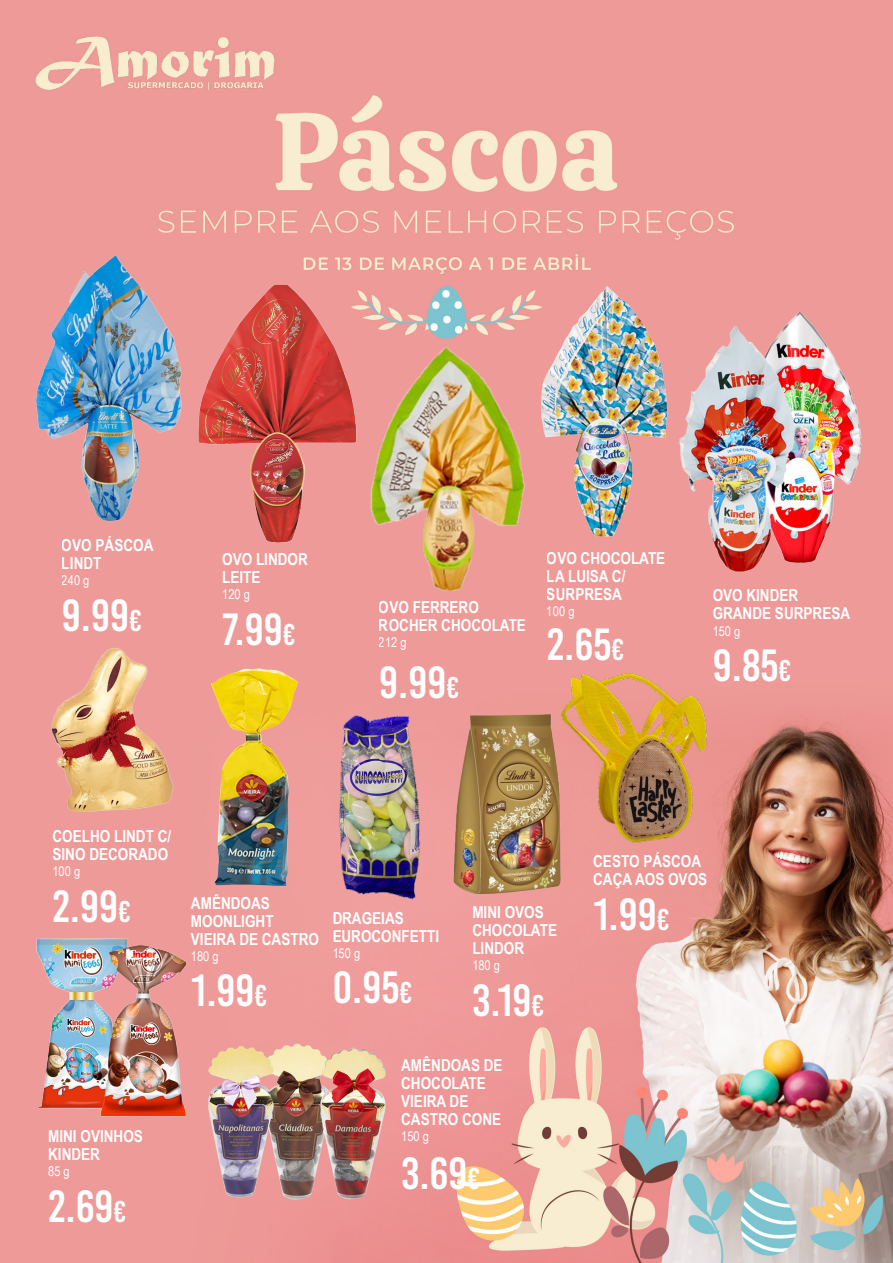
<style>
.page{position:relative;width:893px;height:1263px;background:#fff}
.page>*{position:absolute;margin:0;border:0;box-sizing:border-box;transform-origin:0 0}
.t1{font:45px "Bebas Kai";color:#fff}
.t2{font:700 16.5px/18px "Arial Narrow";color:#fff}
.t3{font:13.5px "Arial Narrow";color:#fff}
.s1{font-size:30px}
</style>
<div class="page">
<img style="left:0;top:0;width:893px;height:1263px">
<img style="left:26px;top:250px;width:175px;height:289px">
<img style="left:180px;top:276px;width:203px;height:292px">
<img style="left:653px;top:302px;width:223px;height:292px">
<img style="left:340px;top:335px;width:196px;height:276px">
<img style="left:28px;top:643px;width:163px;height:174px">
<img style="left:396px;top:668px;width:196px;height:245px">
<img style="left:312px;top:699px;width:138px;height:216px">
<img style="left:520px;top:272px;width:159px;height:277px">
<img style="left:203px;top:1022px;width:195px;height:187px">
<img style="left:191px;top:658px;width:118px;height:234px">
<img style="left:21px;top:852px;width:173px;height:289px">
<img style="left:558px;top:667px;width:163px;height:196px">
<p class="t2" style="left:62px;top:535px;width:93px">OVO PÁSCOA<br>LINDT</p>
<p class="t3" style="left:62px;top:570px;width:29px">240 g</p>
<p class="t1" style="left:62px;top:591px;width:82px">9.99<span class="s1">€</span></p>
<p class="t2" style="left:222px;top:549px;width:87px">OVO LINDOR<br>LEITE</p>
<p class="t3" style="left:222px;top:584px;width:29px">120 g</p>
<p class="t1" style="left:222px;top:605px;width:75px">7.99<span class="s1">€</span></p>
<p class="t2" style="left:379px;top:597px;width:149px">OVO FERRERO<br>ROCHER CHOCOLATE</p>
<p class="t3" style="left:379px;top:632px;width:29px">212 g</p>
<p class="t1" style="left:379px;top:658px;width:82px">9.99<span class="s1">€</span></p>
<p class="t2" style="left:547px;top:548px;width:120px">OVO CHOCOLATE<br>LA LUISA C/<br>SURPRESA</p>
<p class="t3" style="left:547px;top:601px;width:29px">100 g</p>
<p class="t1" style="left:547px;top:621px;width:79px">2.65<span class="s1">€</span></p>
<p class="t2" style="left:713px;top:586px;width:139px">OVO KINDER<br>GRANDE SURPRESA</p>
<p class="t3" style="left:713px;top:621px;width:29px">150 g</p>
<p class="t1" style="left:713px;top:641px;width:80px">9.85<span class="s1">€</span></p>
<p class="t2" style="left:52px;top:826px;width:120px">COELHO LINDT C/<br>SINO DECORADO</p>
<p class="t3" style="left:52px;top:861px;width:29px">100 g</p>
<p class="t1" style="left:53px;top:882px;width:80px">2.99<span class="s1">€</span></p>
<p class="t2" style="left:48px;top:1126px;width:96px">MINI OVINHOS<br>KINDER</p>
<p class="t3" style="left:48px;top:1162px;width:23px">85 g</p>
<p class="t1" style="left:48px;top:1182px;width:80px">2.69<span class="s1">€</span></p>
<p class="t2" style="left:191px;top:893px;width:130px">AMÊNDOAS<br>MOONLIGHT<br>VIEIRA DE CASTRO</p>
<p class="t3" style="left:191px;top:946px;width:29px">180 g</p>
<p class="t1" style="left:191px;top:966px;width:78px">1.99<span class="s1">€</span></p>
<p class="t2" style="left:332px;top:908px;width:108px">DRAGEIAS<br>EUROCONFETTI</p>
<p class="t3" style="left:332px;top:943px;width:29px">150 g</p>
<p class="t1" style="left:333px;top:964px;width:81px">0.95<span class="s1">€</span></p>
<p class="t2" style="left:472px;top:902px;width:86px">MINI OVOS<br>CHOCOLATE<br>LINDOR</p>
<p class="t3" style="left:472px;top:956px;width:29px">180 g</p>
<p class="t1" style="left:473px;top:976px;width:73px">3.19<span class="s1">€</span></p>
<p class="t2" style="left:401px;top:1055px;width:103px">AMÊNDOAS DE<br>CHOCOLATE<br>VIEIRA DE<br>CASTRO CONE</p>
<p class="t3" style="left:401px;top:1126px;width:29px">150 g</p>
<p class="t1" style="left:401px;top:1149px;width:80px">3.69<span class="s1">€</span></p>
<p class="t2" style="left:593px;top:851px;width:116px">CESTO PÁSCOA<br>CAÇA AOS OVOS</p>
<p class="t1" style="left:593px;top:890px;width:78px">1.99<span class="s1">€</span></p>
</div>
